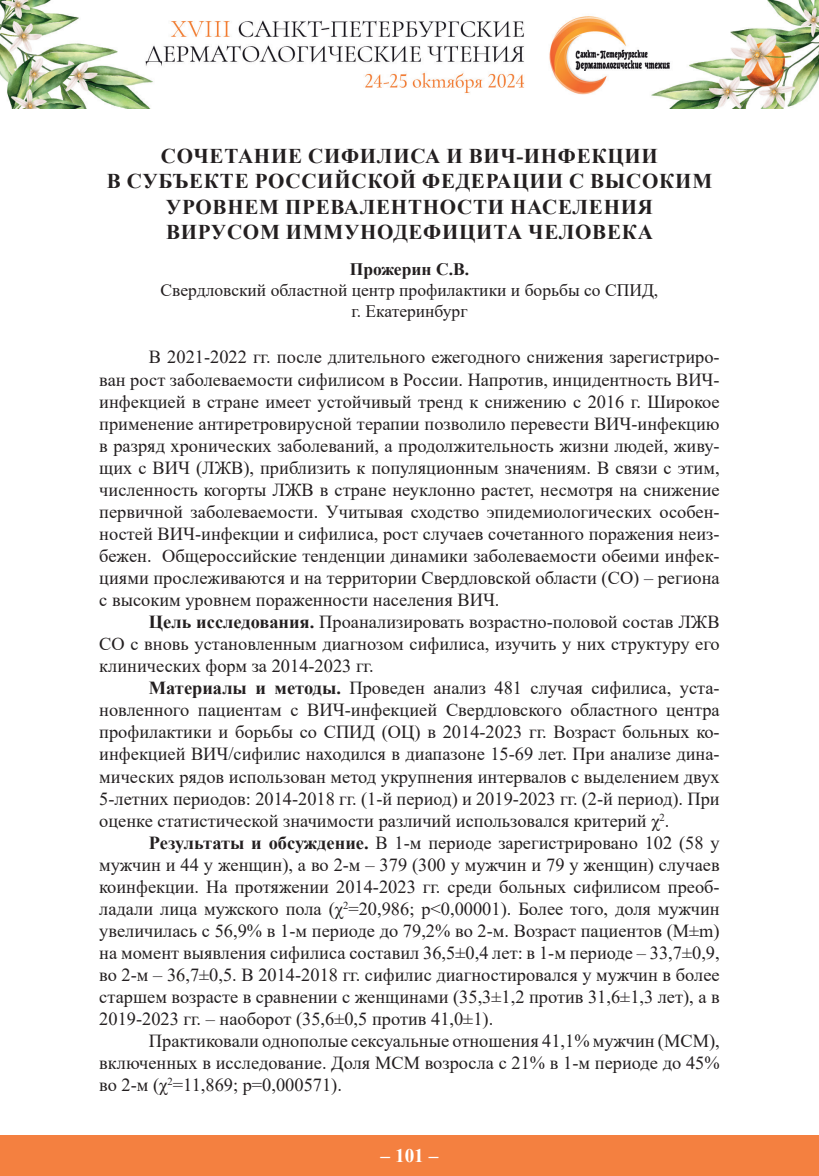
<style>
.page{position:relative;width:819px;height:1176px;background:#fff}
.page>*{position:absolute;margin:0;border:0;box-sizing:border-box;transform-origin:0 0}
.t1{font:700 21px/25.2px "Times New Roman";letter-spacing:.035em;color:#231f20;text-align:center}
.t2{font:700 19.25px "Times New Roman";color:#fff}
.t3{font:18.38px/22.1px "Times New Roman";color:#231f20;text-align:justify}
.t4{font:17.5px/21px "Times New Roman";color:#231f20;text-align:center}
.t5{font:700 17.5px "Times New Roman";color:#231f20}
.s1{font-weight:700}
</style>
<div class="page">
<div style="left:0;top:1135px;width:819px;height:41px;background:#f48040"></div>
<img style="left:0;top:0;width:819px;height:108px">
<p class="t1" style="left:107px;top:143px;width:607px">СОЧЕТАНИЕ СИФИЛИСА И ВИЧ-ИНФЕКЦИИ<br>В СУБЪЕКТЕ РОССИЙСКОЙ ФЕДЕРАЦИИ С ВЫСОКИМ УРОВНЕМ ПРЕВАЛЕНТНОСТИ НАСЕЛЕНИЯ ВИРУСОМ ИММУНОДЕФИЦИТА ЧЕЛОВЕКА</p>
<p class="t5" style="left:350px;top:256px;width:121px">Прожерин С.В.</p>
<p class="t4" style="left:161px;top:279px;width:499px">Свердловский областной центр профилактики и борьбы со СПИД, г. Екатеринбург</p>
<p class="t3" style="left:99px;top:346px;width:622px;text-indent:50px">В 2021-2022 гг. после длительного ежегодного снижения зарегистриро&shy;ван рост заболеваемости сифилисом в России. Напротив, инцидентность ВИЧ&shy;инфекцией в стране имеет устойчивый тренд к снижению с 2016 г. Широкое применение антиретровирусной терапии позволило перевести ВИЧ-инфекцию в разряд хронических заболеваний, а продолжительность жизни людей, живу&shy;щих с ВИЧ (ЛЖВ), приблизить к популяционным значениям. В связи с этим, численность когорты ЛЖВ в стране неуклонно растет, несмотря на снижение первичной заболеваемости. Учитывая сходство эпидемиологических особен&shy;ностей ВИЧ-инфекции и сифилиса, рост случаев сочетанного поражения неиз&shy;бежен. Общероссийские тенденции динамики заболеваемости обеими инфек&shy;циями прослеживаются и на территории Свердловской области (СО) – региона с высоким уровнем пораженности населения ВИЧ.</p>
<p class="t3" style="left:99px;top:610px;width:622px;text-indent:50px"><span class="s1">Цель исследования.</span> Проанализировать возрастно-половой состав ЛЖВ СО с вновь установленным диагнозом сифилиса, изучить у них структуру его клинических форм за 2014-2023 гг.</p>
<p class="t3" style="left:99px;top:676px;width:622px;text-indent:50px"><span class="s1">Материалы и методы.</span> Проведен анализ 481 случая сифилиса, уста&shy;новленного пациентам с ВИЧ-инфекцией Свердловского областного центра профилактики и борьбы со СПИД (ОЦ) в 2014-2023 гг. Возраст больных ко&shy;инфекцией ВИЧ/сифилис находился в диапазоне 15-69 лет. При анализе дина&shy;мических рядов использован метод укрупнения интервалов с выделением двух 5-летних периодов: 2014-2018 гг. (1-й период) и 2019-2023 гг. (2-й период). При оценке статистической значимости различий использовался критерий χ<sup>2</sup>.</p>
<p class="t3" style="left:99px;top:831px;width:622px;text-indent:50px"><span class="s1">Результаты и обсуждение.</span> В 1-м периоде зарегистрировано 102 (58 у мужчин и 44 у женщин), а во 2-м – 379 (300 у мужчин и 79 у женщин) случаев коинфекции. На протяжении 2014-2023 гг. среди больных сифилисом преоб&shy;ладали лица мужского пола (χ<sup>2</sup>=20,986; p&lt;0,00001). Более того, доля мужчин увеличилась с 56,9% в 1-м периоде до 79,2% во 2-м. Возраст пациентов (M±m) на момент выявления сифилиса составил 36,5±0,4 лет: в 1-м периоде – 33,7±0,9, во 2-м – 36,7±0,5. В 2014-2018 гг. сифилис диагностировался у мужчин в более старшем возрасте в сравнении с женщинами (35,3±1,2 против 31,6±1,3 лет), а в 2019-2023 гг. – наоборот (35,6±0,5 против 41,0±1).</p>
<p class="t3" style="left:99px;top:1029px;width:622px;text-indent:50px">Практиковали однополые сексуальные отношения 41,1% мужчин (МСМ), включенных в исследование. Доля МСМ возросла с 21% в 1-м периоде до 45% во 2-м (χ<sup>2</sup>=11,869; p=0,000571).</p>
<p class="t2" style="left:380px;top:1142px;width:59px">– 101 –</p>
</div>
